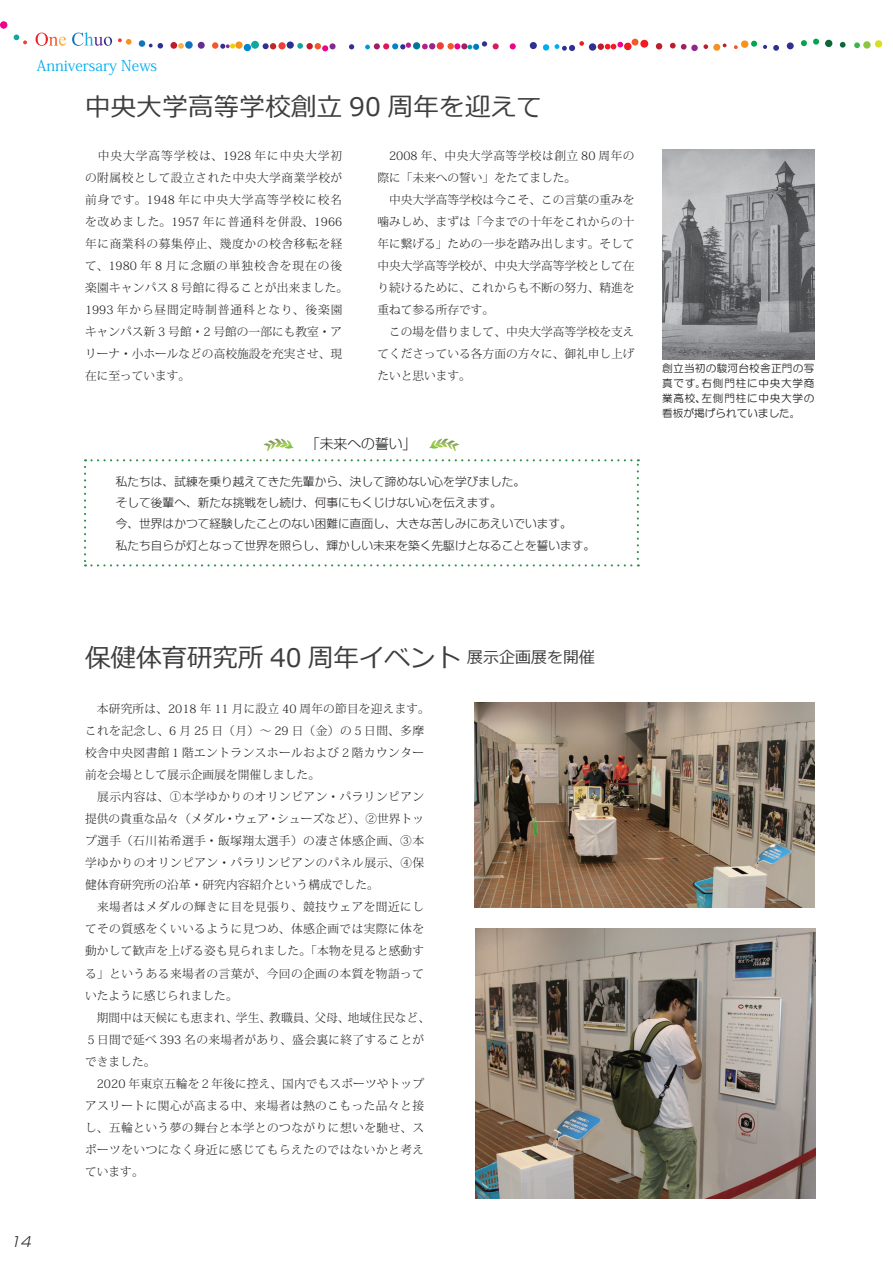
<style>
.page{position:relative;width:893px;height:1263px;background:#fff}
.page>*{position:absolute;margin:0;border:0;box-sizing:border-box;transform-origin:0 0}
.t1{font:25.5px "Meiryo";letter-spacing:.01em;color:#3e3e3f}
.t2{font:14.85px "Koz Min Pro";color:#00aeef}
.t3{font:13.8px "A TTC Shin Go Light";color:#231f20}
.t4{font:13.8px "A TTC Shin Go Light Italic";color:#231f20}
.t5{font:300 11.7px/22px "Koz Min Pro";letter-spacing:.025em;color:#231f20;text-align:justify}
.t6{font:300 11.7px/22px "Koz Min Pro";letter-spacing:.05em;color:#231f20}
.t7{font:11.7px "A TTC Shin Go Light";color:#231f20}
.t8{font:300 11.7px/22px "Koz Min Pro";letter-spacing:.005em;color:#231f20}
.t9{font:300 11.7px/22px "Koz Min Pro";color:#231f20}
.t10{font:10.65px/14.9px "HG Maru Gothic MPRO";letter-spacing:.065em;color:#231f20;text-align:justify}
.s1{font-size:15.9px}
</style>
<div class="page">
<div style="left:624px;top:43px;width:8px;height:7px;background:#ee1d23;border-radius:50%"></div>
<svg style="left:605px;top:42px;width:18px;height:7px"></svg>
<svg style="left:656px;top:43px;width:6px;height:7px"></svg>
<svg style="left:670px;top:43px;width:56px;height:8px"></svg>
<svg style="left:734px;top:40px;width:23px;height:9px"></svg>
<svg style="left:763px;top:45px;width:4px;height:4px"></svg>
<svg style="left:773px;top:45px;width:6px;height:6px"></svg>
<svg style="left:632px;top:39px;width:16px;height:9px"></svg>
<div style="left:185px;top:41px;width:8px;height:8px;background:#1074bc;border-radius:50%"></div>
<div style="left:278px;top:42px;width:8px;height:7px;background:#ee3e35;border-radius:50%"></div>
<div style="left:306px;top:43px;width:7px;height:6px;background:#be1d2c;border-radius:3px"></div>
<svg style="left:315px;top:43px;width:21px;height:8px"></svg>
<svg style="left:244px;top:41px;width:32px;height:10px"></svg>
<svg style="left:530px;top:42px;width:7px;height:7px"></svg>
<svg style="left:555px;top:41px;width:41px;height:10px"></svg>
<svg style="left:212px;top:42px;width:23px;height:7px"></svg>
<svg style="left:149px;top:43px;width:14px;height:6px"></svg>
<div style="left:170px;top:42px;width:7px;height:7px;background:#be1d2c;border-radius:50%"></div>
<div style="left:235px;top:41px;width:8px;height:8px;background:#f7931d;border-radius:50%"></div>
<svg style="left:198px;top:42px;width:7px;height:7px"></svg>
<svg style="left:543px;top:44px;width:6px;height:7px"></svg>
<svg style="left:178px;top:43px;width:6px;height:6px"></svg>
<svg style="left:349px;top:44px;width:5px;height:5px"></svg>
<svg style="left:287px;top:41px;width:16px;height:8px"></svg>
<div style="left:437px;top:42px;width:7px;height:7px;background:#ee3e35;border-radius:50%"></div>
<div style="left:598px;top:43px;width:6px;height:7px;background:#be1d2c;border-radius:3px"></div>
<svg style="left:510px;top:43px;width:6px;height:6px"></svg>
<svg style="left:493px;top:43px;width:6px;height:6px"></svg>
<svg style="left:422px;top:43px;width:13px;height:6px"></svg>
<svg style="left:447px;top:41px;width:40px;height:9px"></svg>
<svg style="left:365px;top:43px;width:46px;height:6px"></svg>
<div style="left:413px;top:42px;width:7px;height:7px;background:#007598;border-radius:4px"></div>
<svg style="left:840px;top:42px;width:5px;height:6px"></svg>
<svg style="left:854px;top:42px;width:6px;height:6px"></svg>
<svg style="left:825px;top:40px;width:7px;height:7px"></svg>
<div style="left:863px;top:41px;width:8px;height:8px;background:#8bc63e;border-radius:4px"></div>
<div style="left:875px;top:40px;width:7px;height:8px;background:#d6df21;border-radius:4px"></div>
<svg style="left:787px;top:42px;width:7px;height:7px"></svg>
<svg style="left:801px;top:40px;width:6px;height:6px"></svg>
<svg style="left:813px;top:39px;width:6px;height:6px"></svg>
<svg style="left:36px;top:33px;width:30px;height:13px"></svg>
<svg style="left:72px;top:32px;width:40px;height:14px"></svg>
<div style="left:139px;top:40px;width:6px;height:7px;background:#1074bc;border-radius:50%"></div>
<svg style="left:118px;top:38px;width:14px;height:7px"></svg>
<svg style="left:14px;top:35px;width:13px;height:9px"></svg>
<div style="left:0;top:21px;width:7px;height:8px;background:#ed028c;border-radius:50%"></div>
<img style="left:662px;top:150px;width:152px;height:209px">
<img style="left:474px;top:702px;width:340px;height:205px">
<img style="left:475px;top:928px;width:340px;height:271px">
<svg style="left:84px;top:459px;width:555px;height:107px"></svg>
<svg style="left:429px;top:439px;width:30px;height:12px"></svg>
<svg style="left:263px;top:439px;width:31px;height:12px"></svg>
<p class="t2" style="left:37px;top:55px;width:122px">Anniversary News</p>
<p class="t1" style="left:85px;top:89px;width:458px">中央大学高等学校創立 90 周年を迎えて</p>
<p class="t6" style="left:85px;top:144px;width:265px">　中央大学高等学校は、1928 年に中央大学初の附属校として設立された中央大学商業学校が前身です。1948 年に中央大学高等学校に校名を改めました。1957 年に普通科を併設、1966年に商業科の募集停止、幾度かの校舎移転を経て、1980 年 8 月に念願の単独校舎を現在の後楽園キャンパス８号館に得ることが出来ました。<br>1993 年から昼間定時制普通科となり、後楽園キャンパス新 3 号館・2 号館の一部にも教室・アリーナ・小ホールなどの高校施設を充実させ、現在に至っています。</p>
<p class="t9" style="left:377px;top:144px;width:259px">　2008 年、中央大学高等学校は創立 80 周年の際に「未来への誓い」をたてました。</p>
<p class="t5" style="left:377px;top:188px;width:259px">　中央大学高等学校は今こそ、この言葉の重みを噛みしめ、まずは「今までの十年をこれからの十年に繋げる」ための一歩を踏み出します。そして中央大学高等学校が、中央大学高等学校として在り続けるために、これからも不断の努力、精進を重ねて参る所存です。</p>
<p class="t5" style="left:377px;top:321px;width:259px">　この場を借りまして、中央大学高等学校を支えてくださっている各方面の方々に、御礼申し上げたいと思います。</p>
<p class="t3" style="left:306px;top:433px;width:112px">「未来への誓い」</p>
<p class="t7" style="left:116px;top:472px;width:411px">私たちは、試練を乗り越えてきた先輩から、決して諦めない心を学びました。</p>
<p class="t7" style="left:116px;top:493px;width:387px">そして後輩へ、新たな挑戦をし続け、何事にもくじけない心を伝えます。</p>
<p class="t7" style="left:116px;top:514px;width:458px">今、世界はかつて経験したことのない困難に直面し、大きな苦しみにあえいでいます。</p>
<p class="t7" style="left:116px;top:535px;width:481px">私たち自らが灯となって世界を照らし、輝かしい未来を築く先駆けとなることを誓います。</p>
<p class="t10" style="left:662px;top:361px;width:154px">創立当初の駿河台校舎正門の写真です。右側門柱に中央大学商業高校、左側門柱に中央大学の看板が掲げられていました。</p>
<p class="t4" style="left:11px;top:1230px;width:22px">14</p>
<p class="t1" style="left:85px;top:640px;width:511px">保健体育研究所 40 周年イベント<span class="s1">展示企画展を開催</span></p>
<p class="t5" style="left:85px;top:697px;width:346px;text-align:left">　本研究所は、2018 年 11 月に設立 40 周年の節目を迎えます。これを記念し、6 月 25 日（月）～ 29 日（金）の５日間、多摩校舎中央図書館１階エントランスホールおよび２階カウンター前を会場として展示企画展を開催しました。</p>
<p class="t5" style="left:85px;top:785px;width:341px">　展示内容は、①本学ゆかりのオリンピアン・パラリンピアン提供の貴重な品々（メダル・ウェア・シューズなど）、②世界トップ選手（石川祐希選手・飯塚翔太選手）の凄さ体感企画、③本学ゆかりのオリンピアン・パラリンピアンのパネル展示、④保健体育研究所の沿革・研究内容紹介という構成でした。</p>
<p class="t5" style="left:85px;top:896px;width:341px">　来場者はメダルの輝きに目を見張り、競技ウェアを間近にしてその質感をくいいるように見つめ、体感企画では実際に体を動かして歓声を上げる姿も見られました。「本物を見ると感動する」というある来場者の言葉が、今回の企画の本質を物語っていたように感じられました。</p>
<p class="t8" style="left:85px;top:1006px;width:346px">　期間中は天候にも恵まれ、学生、教職員、父母、地域住民など、<br>５日間で延べ 393 名の来場者があり、盛会裏に終了することができました。</p>
<p class="t5" style="left:85px;top:1072px;width:341px">　2020 年東京五輪を２年後に控え、国内でもスポーツやトップアスリートに関心が高まる中、来場者は熱のこもった品々と接し、五輪という夢の舞台と本学とのつながりに想いを馳せ、スポーツをいつになく身近に感じてもらえたのではないかと考えています。</p>
</div>
